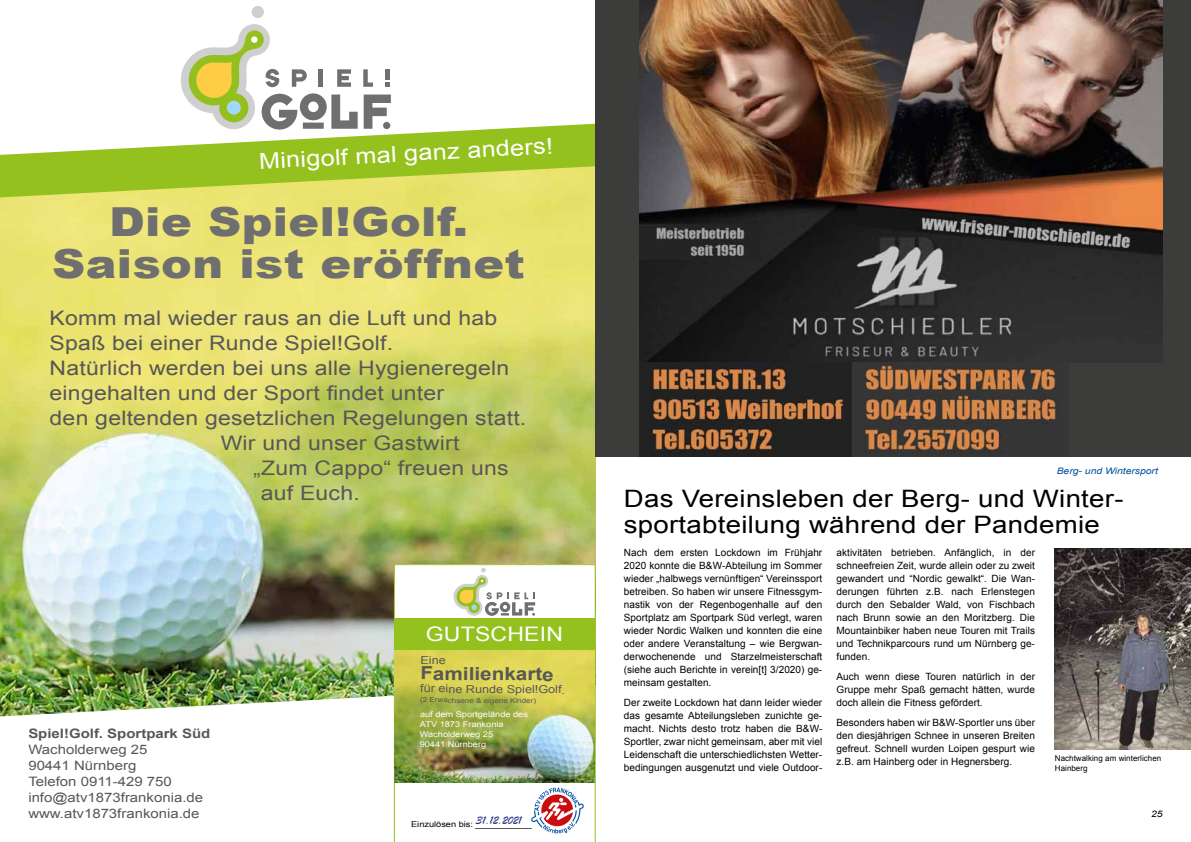
<style>
.page{position:relative;width:1191px;height:842px;background:#fff}
.page>*{position:absolute;margin:0;border:0;box-sizing:border-box;transform-origin:0 0}
.t1{font:900 40px/42px "Arial";letter-spacing:.01em;color:#706f6f;text-align:center;scale:1.15 1}
.t2{font:24px/26px "Arial";letter-spacing:.01em;color:#000;scale:1.15 1}
.t3{font:22px "Arial";color:#fff;scale:1.15 1}
.t4{font:20px "Arial";letter-spacing:.01em;color:#575756;scale:1.15 1}
.t5{font:20px "Arial";letter-spacing:.01em;color:#fff;scale:1.15 1}
.t6{font:700 18px "Arial";color:#575756;scale:1.15 1}
.t7{font:13px/16px "Arial";color:#575756;scale:1.15 1}
.t8{font:700 13px "Arial";color:#575756;scale:1.15 1}
.t9{font:12.1px "Brush Script";color:#283583}
.t10{font:11px "Arial";color:#575756;scale:1.15 1}
.t11{font:10px/13px "Arial";letter-spacing:.005em;color:#000;text-align:justify}
.t12{font:italic 9px "Arial";color:#004f9f;scale:1.15 1}
.t13{font:italic 9px "Arial";color:#000;scale:1.15 1}
.t14{font:8px/10.1px "Arial";color:#fff;scale:1.15 1}
.t15{font:8px/10px "Arial";letter-spacing:.005em;color:#000}
.t16{font:8px "Arial";letter-spacing:.005em;color:#000;scale:1.15 1}
.t17{font:7px "Arial";letter-spacing:-.01em;color:#575756;scale:1.15 1}
</style>
<div class="page">
<img style="left:0;top:197px;width:595px;height:487px">
<svg style="left:0;top:123px;width:595px;height:74px;fill:#95c11f"></svg>
<svg style="left:0;top:684px;width:394px;height:158px"></svg>
<svg style="left:176px;top:6px;width:215px;height:125px"></svg>
<div style="left:251px;top:36px;width:6px;height:7px;background:#fff;border-radius:50%"></div>
<svg style="left:394px;top:564px;width:202px;height:278px"></svg>
<img style="left:394px;top:649px;width:201px;height:133px">
<svg style="left:451px;top:567px;width:84px;height:49px"></svg>
<svg style="left:531px;top:788px;width:53px;height:45px"></svg>
<div style="left:394px;top:618px;width:201px;height:31px;background:#95c11f"></div>
<div style="left:595px;top:0;width:596px;height:369px;background:#3c3c3b"></div>
<img style="left:639px;top:0;width:523px;height:363px">
<div style="left:595px;top:363px;width:596px;height:93px;background:#3c3c3b"></div>
<img style="left:639px;top:363px;width:422px;height:93px">
<img style="left:1054px;top:549px;width:137px;height:201px">
<h3 class="t3" style="left:258px;top:147px;width:257px;rotate:-3deg">Minigolf mal ganz anders!</h3>
<h1 class="t1" style="left:52px;top:199px;width:413px">Die Spiel!Golf.<br>Saison ist eröffnet</h1>
<h3 class="t4" style="left:50px;top:305px;width:391px">Komm mal wieder raus an die Luft und hab</h3>
<h3 class="t4" style="left:50px;top:330px;width:300px">Spaß bei einer Runde Spiel!Golf.</h3>
<h3 class="t4" style="left:50px;top:355px;width:401px">Natürlich werden bei uns alle Hygieneregeln</h3>
<h3 class="t4" style="left:50px;top:380px;width:344px">eingehalten und der Sport findet unter</h3>
<h3 class="t4" style="left:50px;top:405px;width:416px">den geltenden gesetzlichen Regelungen statt.</h3>
<h3 class="t4" style="left:221px;top:430px;width:209px">Wir und unser Gastwirt</h3>
<h3 class="t4" style="left:253px;top:455px;width:224px">„Zum Cappo“ freuen uns</h3>
<h3 class="t4" style="left:261px;top:480px;width:88px">auf Euch.</h3>
<h3 class="t8" style="left:28px;top:725px;width:160px">Spiel!Golf. Sportpark Süd</h3>
<h3 class="t7" style="left:28px;top:742px;width:153px">Wacholderweg 25<br>90441 Nürnberg<br>Telefon 0911-429 750 info@atv1873frankonia.de www.atv1873frankonia.de</h3>
<p class="t13" style="left:28px;top:808px;width:12px">24</p>
<h3 class="t5" style="left:426px;top:621px;width:121px">GUTSCHEIN</h3>
<p class="t10" style="left:421px;top:652px;width:24px;rotate:1deg">Eine</p>
<h3 class="t6" style="left:420px;top:662px;width:118px">Familienkarte</h3>
<p class="t10" style="left:420px;top:680px;width:127px;rotate:1deg">für eine Runde Spiel!Golf.</p>
<p class="t17" style="left:420px;top:696px;width:102px">(2 Erwachsene &amp; eigene Kinder)</p>
<p class="t14" style="left:420px;top:708px;width:95px;rotate:1deg">auf dem Sportgelände des<br>ATV 1873 Frankonia<br>Wacholderweg 25<br>90441 Nürnberg</p>
<p class="t9" style="left:476px;top:812px;width:47px">31.12.2021</p>
<p class="t16" style="left:411px;top:818px;width:106px">Einzulösen bis: ___________</p>
<p class="t12" style="left:1056px;top:465px;width:89px">Berg- und Wintersport</p>
<h2 class="t2" style="left:624px;top:485px;width:436px">Das Vereinsleben der Berg- und Winter&shy;sportabteilung während der Pandemie</h2>
<p class="t11" style="left:624px;top:546px;width:200px">Nach dem ersten Lockdown im Frühjahr 2020 konnte die B&amp;W-Abteilung im Sommer wieder „halbwegs vernünftigen“ Vereinssport betreiben. So haben wir unsere Fitnessgym&shy;nastik von der Regenbogenhalle auf den Sportplatz am Sportpark Süd verlegt, waren wieder Nordic Walken und konnten die eine oder andere Veranstaltung – wie Bergwan&shy;derwochenende und Starzelmeisterschaft (siehe auch Berichte in verein[t] 3/2020) ge&shy;meinsam gestalten.</p>
<p class="t11" style="left:624px;top:696px;width:200px">Der zweite Lockdown hat dann leider wieder das gesamte Abteilungsleben zunichte ge&shy;macht. Nichts desto trotz haben die B&amp;W-Sportler, zwar nicht gemeinsam, aber mit viel Leidenschaft die unterschiedlichsten Wetter&shy;bedingungen ausgenutzt und viele Outdoor-</p>
<p class="t11" style="left:836px;top:546px;width:200px">aktivitäten betrieben. Anfänglich, in der schneefreien Zeit, wurde allein oder zu zweit gewandert und “Nordic gewalkt“. Die Wan&shy;derungen führten z.B. nach Erlenstegen durch den Sebalder Wald, von Fischbach nach Brunn sowie an den Moritzberg. Die Mountainbiker haben neue Touren mit Trails und Technikparcours rund um Nürnberg ge&shy;funden.</p>
<p class="t11" style="left:836px;top:670px;width:200px">Auch wenn diese Touren natürlich in der Gruppe mehr Spaß gemacht hätten, wurde doch allein die Fitness gefördert.</p>
<p class="t11" style="left:836px;top:716px;width:200px">Besonders haben wir B&amp;W-Sportler uns über den diesjährigen Schnee in unseren Breiten gefreut. Schnell wurden Loipen gespurt wie z.B. am Hainberg oder in Hegnersberg.</p>
<p class="t15" style="left:1054px;top:753px;width:108px">Nachtwalking am winterlichen<br>Hainberg</p>
<p class="t13" style="left:1151px;top:808px;width:12px">25</p>
</div>
